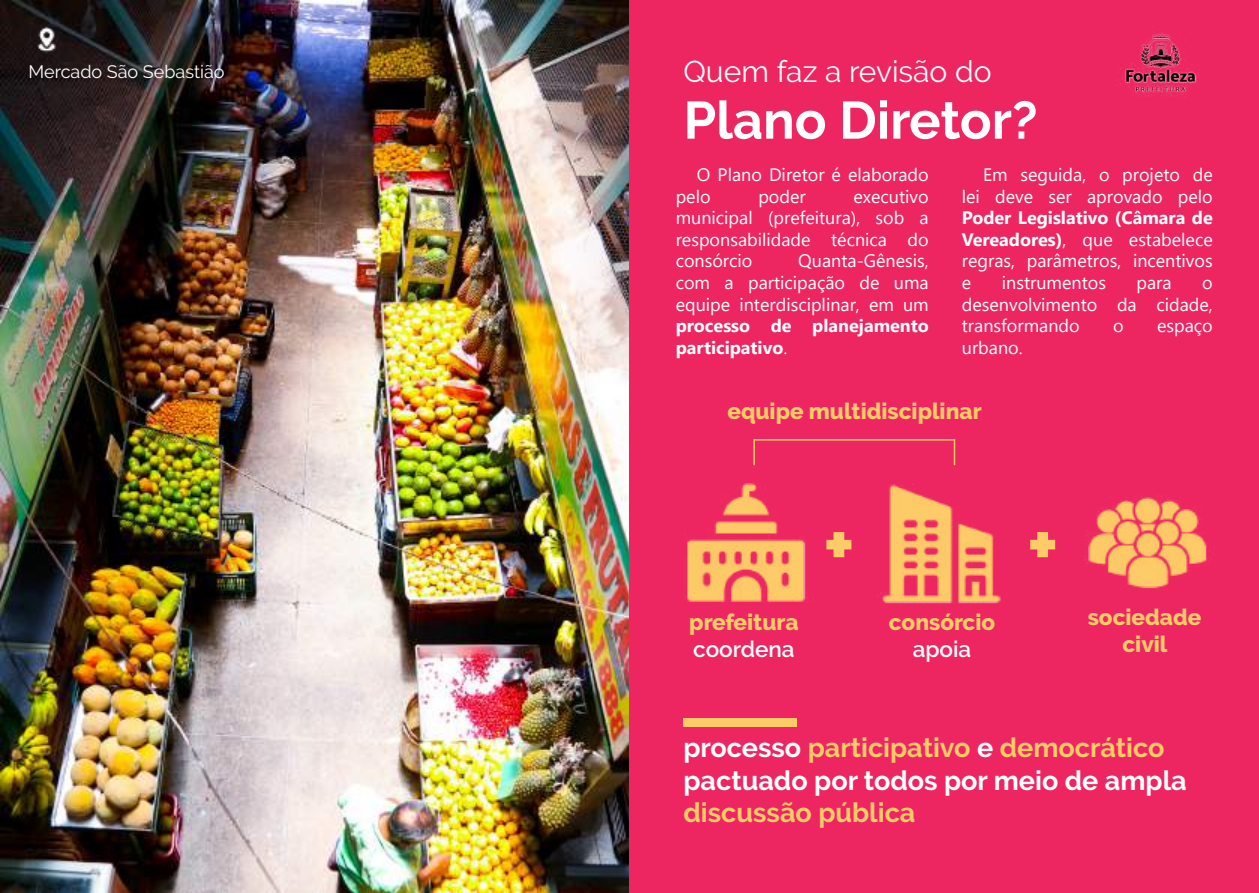
<style>
.page{position:relative;width:1259px;height:893px;background:#fff}
.page>*{position:absolute;margin:0;border:0;box-sizing:border-box;transform-origin:0 0}
.t1{font:800 75px "Raleway";color:#fdcc68}
.t2{font:700 52.5px "Raleway";color:#fff}
.t3{font:30px "Raleway";color:#fff}
.t4{font:700 27px/32.4px "Raleway";color:#fff}
.t5{font:700 27px "Raleway";color:#fdcc68}
.t6{font:800 22.5px/27px "Raleway";color:#fdcc68;text-align:center}
.t7{font:600 22.5px "Raleway";color:#fff}
.t8{font:18px/21.6px "Segoe UI";color:#fff;text-align:justify}
.t9{font:700 18px/21.6px "Segoe UI";color:#fff}
.t10{font:18px "Raleway";color:#fff}
.s1{font-weight:400}
.s2{font-weight:700}
.s3{color:#fdcc68}
</style>
<div class="page">
<img style="left:0;top:0;width:629px;height:893px">
<div style="left:629px;top:0;width:630px;height:893px;background:#ed2661"></div>
<img style="left:687px;top:483px;width:119px;height:120px">
<img style="left:1084px;top:496px;width:123px;height:93px">
<img style="left:880px;top:484px;width:121px;height:119px">
<div style="left:753px;top:439px;width:202px;height:27px;border:2px solid #fdcc68"></div>
<div style="left:683px;top:718px;width:113px;height:9px;background:#fdcc68"></div>
<img style="left:29px;top:26px;width:34px;height:28px">
<img style="left:1124px;top:33px;width:75px;height:63px">
<p class="t10" style="left:29px;top:61px;width:197px">Mercado São Sebastião</p>
<h3 class="t3" style="left:683px;top:54px;width:309px">Quem faz a revisão do</h3>
<h2 class="t2" style="left:683px;top:90px;width:355px">Plano Diretor?</h2>
<p class="t8" style="left:675px;top:162px;width:255px;text-indent:21px">O Plano Diretor é elaborado pelo</p>
<p class="t8" style="left:758px;top:184px;width:49px">poder</p>
<p class="t8" style="left:675px;top:184px;width:254px;text-indent:178px">executivo municipal (prefeitura), sob a responsabilidade técnica do consórcio</p>
<p class="t8" style="left:675px;top:249px;width:254px;text-indent:123px">Quanta-Gênesis, com a participação de uma equipe interdisciplinar, em um</p>
<p class="t9" style="left:675px;top:314px;width:254px">processo de planejamento participativo<span class="s1">.</span></p>
<p class="t8" style="left:962px;top:162px;width:252px;text-align:right">Em seguida, o projeto de lei deve ser aprovado pelo</p>
<p class="t8" style="left:962px;top:205px;width:252px"><span class="s2">Poder Legislativo (Câmara de Vereadores)</span>, que estabelece regras, parâmetros, incentivos e</p>
<p class="t8" style="left:1001px;top:270px;width:106px">instrumentos</p>
<p class="t8" style="left:1136px;top:270px;width:37px">para</p>
<p class="t8" style="left:962px;top:270px;width:252px;text-indent:240px">o desenvolvimento da cidade, transformando</p>
<p class="t8" style="left:1113px;top:313px;width:12px">o</p>
<p class="t8" style="left:1157px;top:313px;width:57px">espaço</p>
<p class="t8" style="left:962px;top:335px;width:62px">urbano.</p>
<p class="t6" style="left:727px;top:398px;width:256px">equipe multidisciplinar</p>
<p class="t6" style="left:689px;top:609px;width:111px">prefeitura</p>
<p class="t7" style="left:693px;top:636px;width:103px">coordena</p>
<h1 class="t1" style="left:823px;top:502px;width:33px">+</h1>
<p class="t6" style="left:889px;top:609px;width:108px">consórcio</p>
<p class="t7" style="left:912px;top:636px;width:60px">apoia</p>
<h1 class="t1" style="left:1026px;top:502px;width:33px">+</h1>
<p class="t6" style="left:1087px;top:603px;width:115px">sociedade civil</p>
<h3 class="t4" style="left:683px;top:732px;width:505px">processo <span class="s3">participativo</span> e <span class="s3">democrático </span>pactuado por todos por meio de ampla</h3>
<h3 class="t5" style="left:683px;top:797px;width:233px">discussão pública</h3>
</div>
